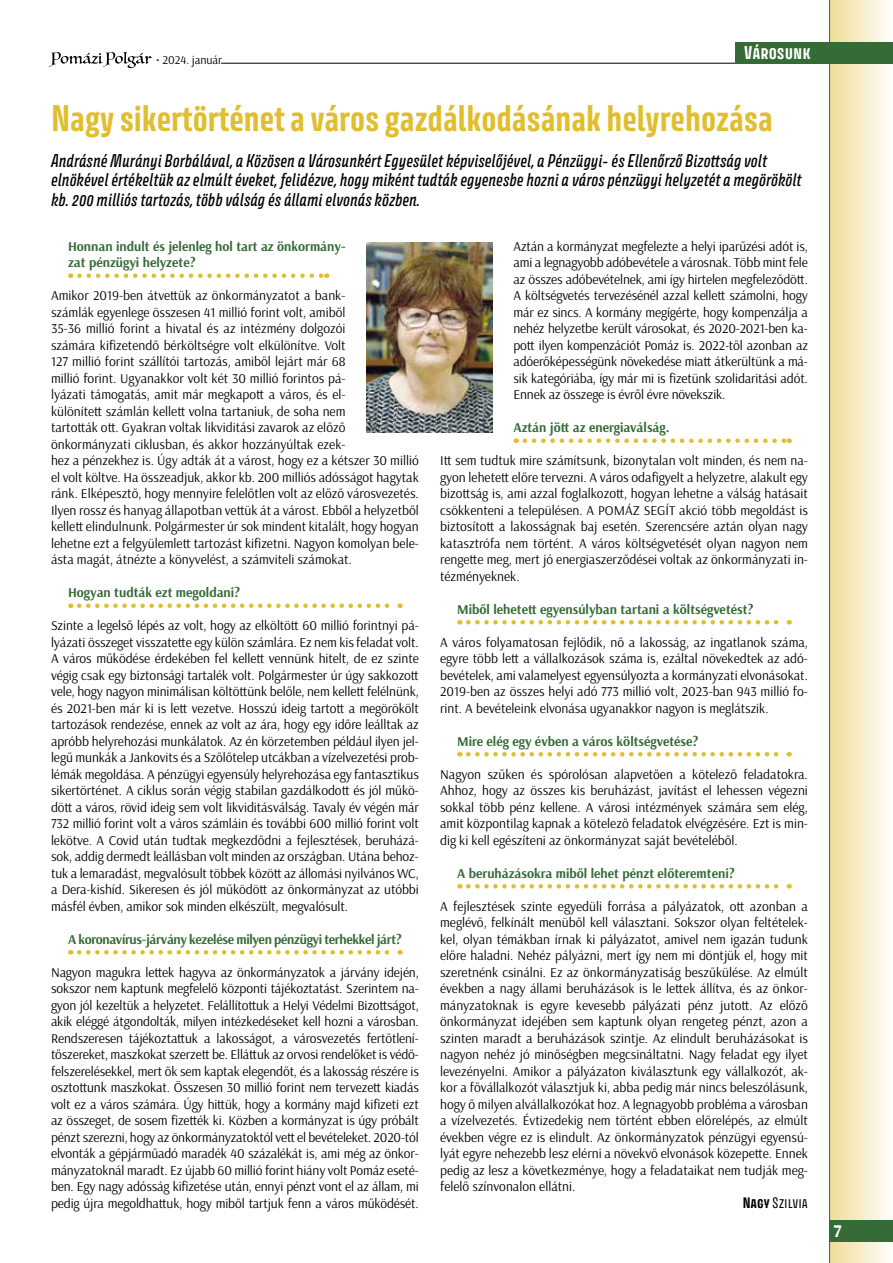
<style>
.page{position:relative;width:893px;height:1263px;background:#fff}
.page>*{position:absolute;margin:0;border:0;box-sizing:border-box;transform-origin:0 0}
.t1{font:700 33px "Avory I Latn";color:#e1be2f}
.t2{font:700 18px "Arsenal";color:#fff}
.t3{font:16.5px/19.5px "Avory I Latn Me It";color:#000}
.t4{font:700 16.5px "Avory I Latn";color:#fff}
.t5{font:13.5px/16.5px "Arsenal";color:#000;text-align:justify}
.t6{font:700 13.5px/16.5px "Arsenal";color:#356b36}
.t7{font:700 13.5px "Arsenal";letter-spacing:-.025em;color:#356b36}
.t8{font:13.5px "Avory I Latn";color:#000}
.t9{font:12px "Arsenal";letter-spacing:-.005em;color:#000}
.s1{font-weight:700}
</style>
<div class="page">
<div style="left:830px;top:0;width:63px;height:1263px;background:linear-gradient(to right,#f1dd99,#fefefc)"></div>
<hr style="left:829px;top:0;width:1px;height:1263px;background:#356b36">
<svg style="left:49px;top:52px;width:103px;height:16px"></svg>
<svg style="left:79px;top:273px;width:248px;height:5px"></svg>
<svg style="left:79px;top:603px;width:322px;height:5px"></svg>
<svg style="left:79px;top:950px;width:322px;height:4px"></svg>
<svg style="left:525px;top:438px;width:265px;height:5px"></svg>
<svg style="left:468px;top:620px;width:322px;height:4px"></svg>
<svg style="left:468px;top:752px;width:322px;height:4px"></svg>
<svg style="left:468px;top:884px;width:322px;height:4px"></svg>
<div style="left:829px;top:1220px;width:64px;height:22px;background:#356b36"></div>
<hr style="left:221px;top:63px;width:516px;height:1px;background:#000">
<div style="left:736px;top:42px;width:157px;height:21px;background:#356b36"></div>
<img style="left:367px;top:243px;width:125px;height:189px">
<p class="t9" style="left:156px;top:52px;width:67px">• 2024. január</p>
<p class="t4" style="left:744px;top:42px;width:68px">Városunk</p>
<h1 class="t1" style="left:51px;top:97px;width:723px">Nagy sikertörténet a város gazdálkodásának helyrehozása</h1>
<p class="t3" style="left:51px;top:151px;width:752px">Andrásné Murányi Borbálával, a Közösen a Városunkért Egyesület képviselőjével, a Pénzügyi- és Ellenőrző Bizottság volt elnökével értékeltük az elmúlt éveket, felidézve, hogy miként tudták egyenesbe hozni a város pénzügyi helyzetét a megörökölt kb. 200 milliós tartozás, több válság és állami elvonás közben.</p>
<p class="t6" style="left:68px;top:238px;width:279px">Honnan indult és jelenleg hol tart az önkormány&shy;zat pénzügyi helyzete?</p>
<p class="t5" style="left:51px;top:287px;width:369px;text-align:left">Amikor 2019-ben átvettük az önkormányzatot a bank-<br>számlák egyenlege összesen 41 millió forint volt, amiből<br>35-36 millió forint a hivatal és az intézmény dolgozói<br>számára kifizetendő bérköltségre volt elkülönítve. Volt<br>127 millió forint szállítói tartozás, amiből lejárt már 68<br>millió forint. Ugyanakkor volt két 30 millió forintos pá-<br>lyázati támogatás, amit már megkapott a város, és el-<br>különített számlán kellett volna tartaniuk, de soha nem<br>tartották ott. Gyakran voltak likviditási zavarok az előző önkormányzati ciklusban, és akkor hozzányúltak ezek-<br>hez a pénzekhez is. Úgy adták át a várost, hogy ez a kétszer 30 millió el volt költve. Ha összeadjuk, akkor kb. 200 milliós adósságot hagytak ránk. Elképesztő, hogy mennyire felelőtlen volt az előző városvezetés.<br>Ilyen rossz és hanyag állapotban vettük át a várost. Ebből a helyzetből kellett elindulnunk. Polgármester úr sok mindent kitalált, hogy hogyan lehetne ezt a felgyülemlett tartozást kifizetni. Nagyon komolyan bele&shy;ásta magát, átnézte a könyvelést, a számviteli számokat.</p>
<p class="t6" style="left:68px;top:585px;width:174px">Hogyan tudták ezt megoldani?</p>
<p class="t5" style="left:51px;top:617px;width:369px">Szinte a legelső lépés az volt, hogy az elköltött 60 millió forintnyi pá&shy;lyázati összeget visszatette egy külön számlára. Ez nem kis feladat volt.<br>A város működése érdekében fel kellett vennünk hitelt, de ez szinte végig csak egy biztonsági tartalék volt. Polgármester úr úgy sakkozott vele, hogy nagyon minimálisan költöttünk belőle, nem kellett felélnünk, és 2021-ben már ki is lett vezetve. Hosszú ideig tartott a megörökölt tartozások rendezése, ennek az volt az ára, hogy egy időre leálltak az apróbb helyrehozási munkálatok. Az én körzetemben például ilyen jel&shy;legű munkák a Jankovits és a Szőlőtelep utcákban a vízelvezetési prob&shy;lémák megoldása. A pénzügyi egyensúly helyrehozása egy fantasztikus sikertörténet. A ciklus során végig stabilan gazdálkodott és jól műkö&shy;dött a város, rövid ideig sem volt likviditásválság. Tavaly év végén már 732 millió forint volt a város számláin és további 600 millió forint volt lekötve. A Covid után tudtak megkezdődni a fejlesztések, beruházá&shy;sok, addig dermedt leállásban volt minden az országban. Utána behoz&shy;tuk a lemaradást, megvalósult többek között az állomási nyilvános WC, a Dera-kishíd. Sikeresen és jól működött az önkormányzat az utóbbi másfél évben, amikor sok minden elkészült, megvalósult.</p>
<p class="t7" style="left:68px;top:931px;width:335px">A koronavírus-járvány kezelése milyen pénzügyi terhekkel járt?</p>
<p class="t5" style="left:51px;top:964px;width:369px">Nagyon magukra lettek hagyva az önkormányzatok a járvány idején, sokszor nem kaptunk megfelelő központi tájékoztatást. Szerintem na&shy;gyon jól kezeltük a helyzetet. Felállítottuk a Helyi Védelmi Bizottságot, akik eléggé átgondolták, milyen intézkedéseket kell hozni a városban.<br>Rendszeresen tájékoztattuk a lakosságot, a városvezetés fertőtlení&shy;tőszereket, maszkokat szerzett be. Elláttuk az orvosi rendelőket is védő&shy;felszerelésekkel, mert ők sem kaptak elegendőt, és a lakosság részére is osztottunk maszkokat. Összesen 30 millió forint nem tervezett kiadás volt ez a város számára. Úgy hittük, hogy a kormány majd kifizeti ezt az összeget, de sosem fizették ki. Közben a kormányzat is úgy próbált pénzt szerezni, hogy az önkormányzatoktól vett el bevételeket. 2020-tól elvonták a gépjárműadó maradék 40 százalékát is, ami még az önkor&shy;mányzatoknál maradt. Ez újabb 60 millió forint hiány volt Pomáz eseté&shy;ben. Egy nagy adósság kifizetése után, ennyi pénzt vont el az állam, mi pedig újra megoldhattuk, hogy miből tartjuk fenn a város működését.</p>
<p class="t5" style="left:513px;top:238px;width:296px">Aztán a kormányzat megfelezte a helyi iparűzési adót is, ami a legnagyobb adóbevétele a városnak. Több mint fele az összes adóbevételnek, ami így hirtelen megfeleződött.<br>A költségvetés tervezésénél azzal kellett számolni, hogy már ez sincs. A kormány megígérte, hogy kompenzálja a nehéz helyzetbe került városokat, és 2020-2021-ben ka&shy;pott ilyen kompenzációt Pomáz is. 2022-től azonban az adóerőképességünk növekedése miatt átkerültünk a má&shy;sik kategóriába, így már mi is fizetünk szolidaritási adót.<br>Ennek az összege is évről évre növekszik.</p>
<p class="t6" style="left:513px;top:420px;width:158px">Aztán jött az energiaválság.</p>
<p class="t5" style="left:440px;top:452px;width:369px">Itt sem tudtuk mire számítsunk, bizonytalan volt minden, és nem na&shy;gyon lehetett előre tervezni. A város odafigyelt a helyzetre, alakult egy bizottság is, ami azzal foglalkozott, hogyan lehetne a válság hatásait csökkenteni a településen. A POMÁZ SEGÍT akció több megoldást is biztosított a lakosságnak baj esetén. Szerencsére aztán olyan nagy katasztrófa nem történt. A város költségvetését olyan nagyon nem rengette meg, mert jó energiaszerződései voltak az önkormányzati in&shy;tézményeknek.</p>
<p class="t6" style="left:457px;top:601px;width:298px">Miből lehetett egyensúlyban tartani a költségvetést?</p>
<p class="t5" style="left:440px;top:634px;width:369px">A város folyamatosan fejlődik, nő a lakosság, az ingatlanok száma, egyre több lett a vállalkozások száma is, ezáltal növekedtek az adó&shy;bevételek, ami valamelyest egyensúlyozta a kormányzati elvonásokat.<br>2019-ben az összes helyi adó 773 millió volt, 2023-ban 943 millió fo&shy;rint. A bevételeink elvonása ugyanakkor nagyon is meglátszik.</p>
<p class="t6" style="left:457px;top:733px;width:243px">Mire elég egy évben a város költségvetése?</p>
<p class="t5" style="left:440px;top:766px;width:369px">Nagyon szűken és spórolósan alapvetően a kötelező feladatokra.<br>Ahhoz, hogy az összes kis beruházást, javítást el lehessen végezni sokkal több pénz kellene. A városi intézmények számára sem elég, amit központilag kapnak a kötelező feladatok elvégzésére. Ezt is min&shy;dig ki kell egészíteni az önkormányzat saját bevételéből.</p>
<p class="t6" style="left:457px;top:865px;width:279px">A beruházásokra miből lehet pénzt előteremteni?</p>
<p class="t5" style="left:440px;top:898px;width:369px">A fejlesztések szinte egyedüli forrása a pályázatok, ott azonban a meglévő, felkínált menüből kell választani. Sokszor olyan feltételek&shy;kel, olyan témákban írnak ki pályázatot, amivel nem igazán tudunk előre haladni. Nehéz pályázni, mert így nem mi döntjük el, hogy mit szeretnénk csinálni. Ez az önkormányzatiság beszűkülése. Az elmúlt években a nagy állami beruházások is le lettek állítva, és az önkor&shy;mányzatoknak is egyre kevesebb pályázati pénz jutott. Az előző önkormányzat idejében sem kaptunk olyan rengeteg pénzt, azon a szinten maradt a beruházások szintje. Az elindult beruházásokat is nagyon nehéz jó minőségben megcsináltatni. Nagy feladat egy ilyet levezényelni. Amikor a pályázaton kiválasztunk egy vállalkozót, ak&shy;kor a fővállalkozót választjuk ki, abba pedig már nincs beleszólásunk, hogy ő milyen alvállalkozókat hoz. A legnagyobb probléma a városban a vízelvezetés. Évtizedekig nem történt ebben előrelépés, az elmúlt években végre ez is elindult. Az önkormányzatok pénzügyi egyensú&shy;lyát egyre nehezebb lesz elérni a növekvő elvonások közepette. Ennek pedig az lesz a következménye, hogy a feladataikat nem tudják meg&shy;felelő színvonalon ellátni.</p>
<p class="t8" style="left:743px;top:1194px;width:67px"><span class="s1">Nagy</span> SZILVIA</p>
<h2 class="t2" style="left:833px;top:1220px;width:10px">7</h2>
</div>
